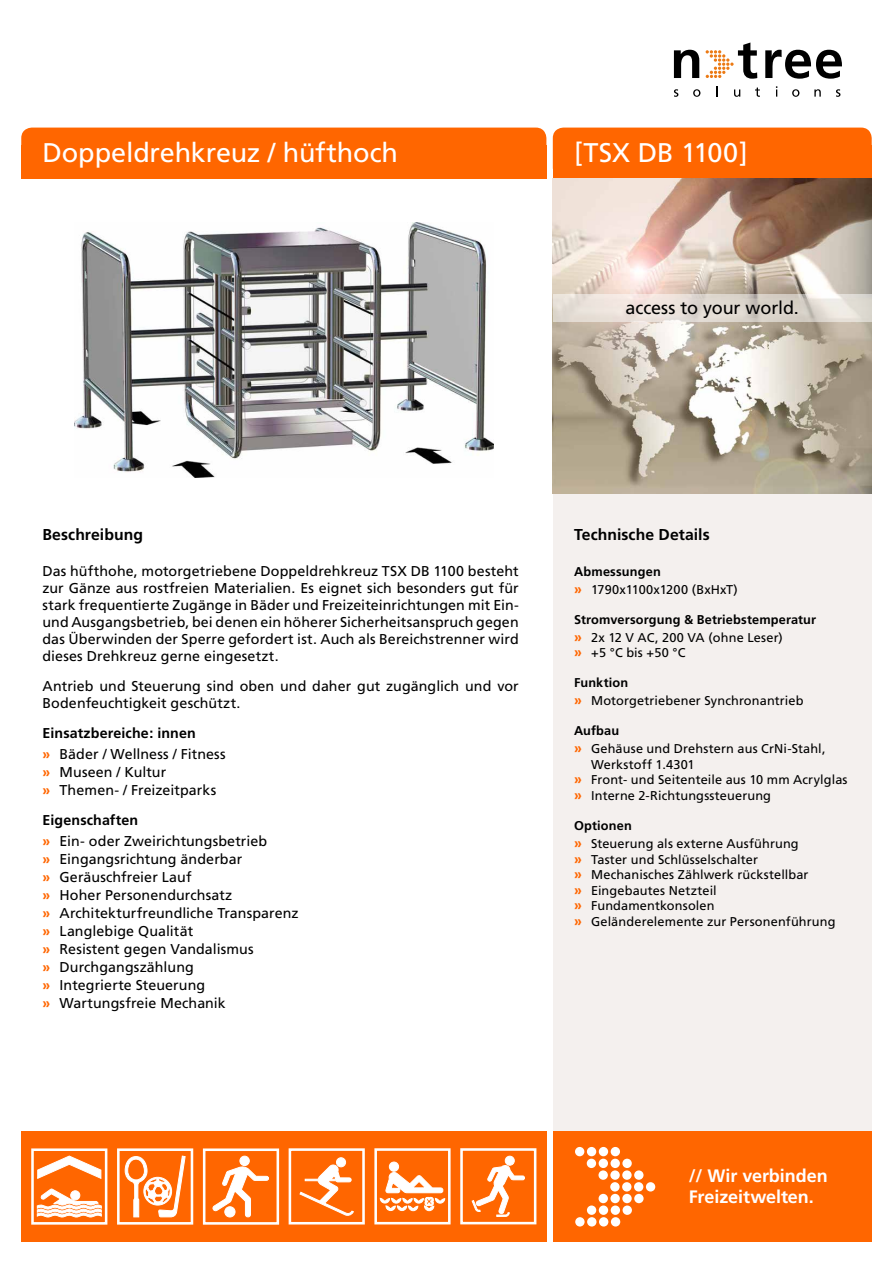
<style>
.page{position:relative;width:893px;height:1263px;background:#fff}
.page>*{position:absolute;margin:0;border:0;box-sizing:border-box;transform-origin:0 0}
.t1{font:27px "Frutiger";letter-spacing:-.005em;color:#fff}
.t2{font:700 18px/21.6px "Frutiger";color:#fff}
.t3{font:18px "Frutiger";letter-spacing:-.005em;color:#000}
.t4{font:700 15.75px "Frutiger";letter-spacing:.005em;color:#000}
.t5{font:14.25px/18px "Frutiger";letter-spacing:.005em;color:#000}
.t6{font:12.75px/15.6px "Frutiger";letter-spacing:.01em;color:#000}
.t7{font:700 12.75px/18px "Frutiger";letter-spacing:.01em;color:#000}
.s1{font-weight:700}
.s2{font-weight:700;color:#f60}
.s3{font-weight:700;font-size:14.25px;color:#f60}
.s4{font-size:14.25px;color:#f60}
.s5{font-weight:400}
</style>
<div class="page">
<div style="left:553px;top:128px;width:319px;height:51px;background:#f60;border-radius:11px"></div>
<div style="left:553px;top:145px;width:319px;height:34px;background:#f60"></div>
<div style="left:21px;top:128px;width:525px;height:51px;background:#f60;border-radius:11px"></div>
<div style="left:21px;top:145px;width:525px;height:34px;background:#f60"></div>
<div style="left:553px;top:493px;width:319px;height:638px;background:#f0eae8"></div>
<img style="left:553px;top:179px;width:319px;height:314px">
<svg style="left:553px;top:295px;width:319px;height:27px;background:#e2dbd3"></svg>
<img style="left:74px;top:222px;width:419px;height:255px">
<svg style="left:674px;top:89px;width:4px;height:8px"></svg>
<svg style="left:693px;top:89px;width:7px;height:8px"></svg>
<svg style="left:716px;top:86px;width:2px;height:11px"></svg>
<svg style="left:734px;top:89px;width:6px;height:8px"></svg>
<svg style="left:755px;top:87px;width:5px;height:10px"></svg>
<svg style="left:792px;top:89px;width:7px;height:8px"></svg>
<svg style="left:814px;top:89px;width:7px;height:8px"></svg>
<svg style="left:836px;top:89px;width:4px;height:8px"></svg>
<svg style="left:674px;top:50px;width:25px;height:28px"></svg>
<svg style="left:765px;top:50px;width:77px;height:29px"></svg>
<svg style="left:706px;top:43px;width:51px;height:36px"></svg>
<div style="left:21px;top:1131px;width:525px;height:111px;background:#f60"></div>
<svg style="left:212px;top:1166px;width:57px;height:52px"></svg>
<div style="left:240px;top:1156px;width:9px;height:9px;background:#fff;border-radius:50%"></div>
<div style="left:240px;top:1156px;width:9px;height:10px;border:1px solid #fff;border-radius:50%"></div>
<div style="left:225px;top:1207px;width:10px;height:10px;background:#fff;border-radius:50%"></div>
<div style="left:225px;top:1206px;width:10px;height:11px;border:1px solid #fff;border-radius:50%"></div>
<div style="left:203px;top:1148px;width:76px;height:77px;border:3px solid #fff"></div>
<svg style="left:37px;top:1156px;width:64px;height:23px"></svg>
<svg style="left:37px;top:1188px;width:65px;height:29px"></svg>
<div style="left:31px;top:1148px;width:76px;height:76px;border:3px solid #fff"></div>
<svg style="left:125px;top:1156px;width:60px;height:61px"></svg>
<div style="left:117px;top:1148px;width:76px;height:76px;border:3px solid #fff"></div>
<svg style="left:288px;top:1148px;width:249px;height:77px"></svg>
<div style="left:553px;top:1131px;width:319px;height:111px;background:#f60"></div>
<div style="left:610px;top:1182px;width:10px;height:9px;background:#fff;border-radius:50%"></div>
<div style="left:622px;top:1182px;width:9px;height:9px;background:#fff;border-radius:50%"></div>
<div style="left:634px;top:1182px;width:9px;height:9px;background:#fff;border-radius:50%"></div>
<div style="left:646px;top:1182px;width:9px;height:9px;background:#fff;border-radius:50%"></div>
<svg style="left:598px;top:1170px;width:10px;height:10px"></svg>
<svg style="left:610px;top:1170px;width:10px;height:10px"></svg>
<svg style="left:622px;top:1170px;width:10px;height:10px"></svg>
<div style="left:634px;top:1170px;width:9px;height:10px;background:#fff;border-radius:50%"></div>
<div style="left:587px;top:1159px;width:9px;height:9px;background:#fff;border-radius:50%"></div>
<div style="left:599px;top:1159px;width:9px;height:9px;background:#fff;border-radius:50%"></div>
<div style="left:610px;top:1159px;width:10px;height:9px;background:#fff;border-radius:50%"></div>
<div style="left:622px;top:1159px;width:10px;height:9px;background:#fff;border-radius:50%"></div>
<div style="left:575px;top:1147px;width:9px;height:9px;background:#fff;border-radius:50%"></div>
<div style="left:587px;top:1147px;width:9px;height:9px;background:#fff;border-radius:50%"></div>
<div style="left:599px;top:1147px;width:9px;height:9px;background:#fff;border-radius:50%"></div>
<div style="left:611px;top:1147px;width:9px;height:9px;background:#fff;border-radius:50%"></div>
<div style="left:599px;top:1194px;width:9px;height:9px;background:#fff;border-radius:50%"></div>
<div style="left:610px;top:1194px;width:10px;height:9px;background:#fff;border-radius:50%"></div>
<div style="left:622px;top:1194px;width:10px;height:9px;background:#fff;border-radius:50%"></div>
<div style="left:634px;top:1194px;width:10px;height:9px;background:#fff;border-radius:50%"></div>
<div style="left:587px;top:1205px;width:9px;height:10px;background:#fff;border-radius:50%"></div>
<div style="left:599px;top:1205px;width:9px;height:10px;background:#fff;border-radius:50%"></div>
<div style="left:611px;top:1205px;width:9px;height:10px;background:#fff;border-radius:50%"></div>
<div style="left:623px;top:1205px;width:9px;height:10px;background:#fff;border-radius:50%"></div>
<div style="left:575px;top:1217px;width:10px;height:9px;background:#fff;border-radius:50%"></div>
<div style="left:587px;top:1217px;width:9px;height:9px;background:#fff;border-radius:50%"></div>
<div style="left:599px;top:1217px;width:9px;height:9px;background:#fff;border-radius:50%"></div>
<div style="left:611px;top:1217px;width:9px;height:9px;background:#fff;border-radius:50%"></div>
<h1 class="t1" style="left:43px;top:137px;width:357px">Doppeldrehkreuz / hüfthoch</h1>
<h1 class="t1" style="left:574px;top:137px;width:175px">[TSX DB 1100]</h1>
<p class="t3" style="left:626px;top:298px;width:175px">access to your world.</p>
<p class="t4" style="left:43px;top:525px;width:102px">Beschreibung</p>
<p class="t5" style="left:43px;top:562px;width:478px;line-height:17.1px;text-align:justify">Das hüfthohe, motorgetriebene Doppeldrehkreuz TSX DB 1100 besteht zur Gänze aus rostfreien Materialien. Es eignet sich besonders gut für stark frequentierte Zugänge in Bäder und Freizeiteinrichtungen mit Ein&shy;und Ausgangsbetrieb, bei denen ein höherer Sicherheitsanspruch gegen das Überwinden der Sperre gefordert ist. Auch als Bereichstrenner wird dieses Drehkreuz gerne eingesetzt.</p>
<p class="t5" style="left:43px;top:677px;width:478px;line-height:17.1px">Antrieb und Steuerung sind oben und daher gut zugänglich und vor<br>Bodenfeuchtigkeit geschützt.</p>
<p class="t5" style="left:43px;top:723px;width:185px;line-height:21px"><span class="s1">Einsatzbereiche: innen<br></span><span class="s2">»</span> Bäder / Wellness / Fitness</p>
<p class="t5" style="left:43px;top:763px;width:175px"><span class="s2">»</span> Museen / Kultur<br><span class="s2">»</span> Themen- / Freizeitparks</p>
<p class="t5" style="left:43px;top:810px;width:226px;line-height:21px"><span class="s1">Eigenschaften<br></span><span class="s2">»</span> Ein- oder Zweirichtungsbetrieb</p>
<p class="t5" style="left:43px;top:850px;width:258px"><span class="s2">»</span> Eingangsrichtung änderbar<br><span class="s2">»</span> Geräuschfreier Lauf<br><span class="s2">»</span> Hoher Personendurchsatz<br><span class="s2">»</span> Architekturfreundliche Transparenz <span class="s2">»</span> Langlebige Qualität<br><span class="s2">»</span> Resistent gegen Vandalismus<br><span class="s2">»</span> Durchgangszählung<br><span class="s2">»</span> Integrierte Steuerung<br><span class="s2">»</span> Wartungsfreie Mechanik</p>
<p class="t4" style="left:574px;top:525px;width:137px">Technische Details</p>
<p class="t6" style="left:574px;top:562px;width:165px;line-height:18px"><span class="s1">Abmessungen<br></span><span class="s3">»</span> 1790x1100x1200 (BxHxT)</p>
<p class="t7" style="left:574px;top:610px;width:244px">Stromversorgung &amp; Betriebstemperatur <span class="s4">»</span> <span class="s5">2x 12 V AC, 200 VA (ohne Leser)</span></p>
<p class="t6" style="left:574px;top:645px;width:113px"><span class="s3">»</span> +5 °C bis +50 °C</p>
<p class="t6" style="left:574px;top:674px;width:231px;line-height:18px"><span class="s1">Funktion<br></span><span class="s3">»</span> Motorgetriebener Synchronantrieb</p>
<p class="t6" style="left:574px;top:722px;width:253px;line-height:18px"><span class="s1">Aufbau<br></span><span class="s3">»</span> Gehäuse und Drehstern aus CrNi-Stahl,</p>
<p class="t6" style="left:574px;top:756px;width:275px;text-indent:17px">Werkstoff 1.4301<br><span class="s3">»</span> Front- und Seitenteile aus 10 mm Acrylglas <span class="s3">»</span> Interne 2-Richtungssteuerung</p>
<p class="t6" style="left:574px;top:816px;width:226px;line-height:18px"><span class="s1">Optionen<br></span><span class="s3">»</span> Steuerung als externe Ausführung</p>
<p class="t6" style="left:574px;top:851px;width:263px"><span class="s3">»</span> Taster und Schlüsselschalter<br><span class="s3">»</span> Mechanisches Zählwerk rückstellbar<br><span class="s3">»</span> Eingebautes Netzteil<br><span class="s3">»</span> Fundamentkonsolen<br><span class="s3">»</span> Geländerelemente zur Personenführung</p>
<p class="t2" style="left:689px;top:1164px;width:140px">// Wir verbinden<br>Freizeitwelten.</p>
</div>
